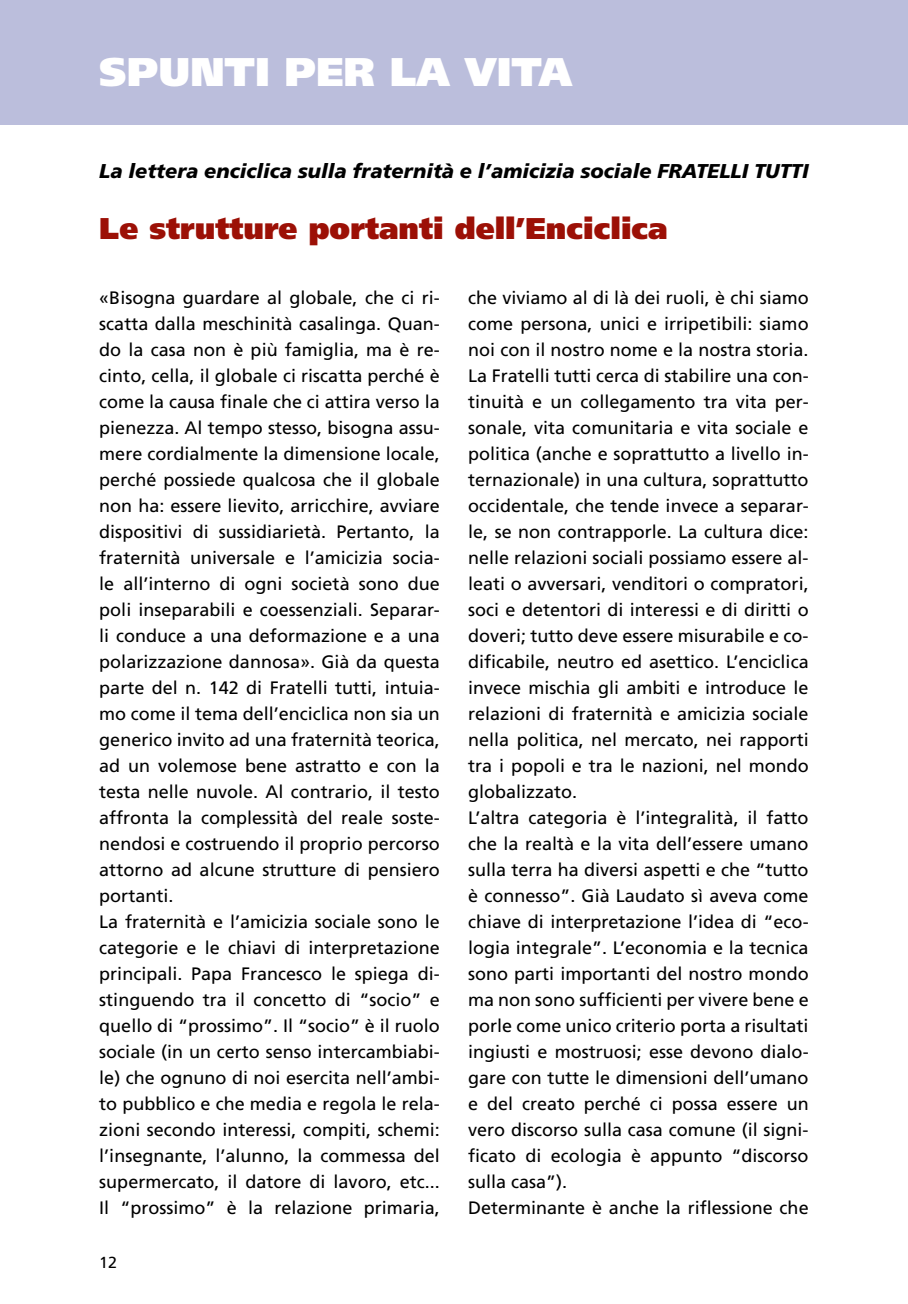
<style>
.page{position:relative;width:908px;height:1304px;background:#fff}
.page>*{position:absolute;margin:0;border:0;box-sizing:border-box;transform-origin:0 0}
.t1{font:900 40px "Frutiger";color:#fff}
.t2{font:900 30px "Frutiger";color:#9c1006}
.t3{font:italic 900 20px "Frutiger";color:#000}
.t4{font:18px/26px "Frutiger";color:#000}
.t5{font:16px "Frutiger";color:#000}
</style>
<div class="page">
<div style="left:0;top:0;width:907px;height:125px;background:#bbbedc"></div>
<h1 class="t1" style="left:99px;top:48px;width:474px">spunti per la vita</h1>
<p class="t3" style="left:99px;top:159px;width:710px">La lettera enciclica sulla fraternità e l’amicizia sociale FRATELLI TUTTI</p>
<h2 class="t2" style="left:99px;top:211px;width:569px">Le strutture portanti dell’Enciclica</h2>
<p class="t4" style="left:99px;top:285px;width:342px">«B isogna guardare al globale, che ci ri&shy;scatta dalla meschinità casalinga. Quan&shy;do la casa non è più famiglia, ma è re&shy;cinto, cella, il globale ci riscatta perché è come la causa finale che ci attira verso la pienezza. Al tempo stesso, bisogna assu&shy;mere cordialmente la dimensione locale, perché possiede qualcosa che il globale non ha: essere lievito, arricchire, avviare dispositivi di sussidiarietà. Pertanto, la fraternità universale e l’amicizia socia&shy;le all’interno di ogni società sono due poli inseparabili e coessenziali. Separar&shy;li conduce a una deformazione e a una polarizzazione dannosa». Già da questa parte del n. 142 di Fratelli tutti, intuia&shy;mo come il tema dell’enciclica non sia un generico invito ad una fraternità teorica, ad un volemose bene astratto e con la testa nelle nuvole. Al contrario, il testo affronta la complessità del reale soste&shy;nendosi e costruendo il proprio percorso attorno ad alcune strutture di pensiero portanti.<br>La fraternità e l’amicizia sociale sono le categorie e le chiavi di interpretazione principali. Papa Francesco le spiega di&shy;stinguendo tra il concetto di “socio” e quello di “prossimo”. I l “socio” è il ruolo sociale (in un certo senso intercambiabi&shy;le) che ognuno di noi esercita nell’ambi&shy;to pubblico e che media e regola le rela&shy;zioni secondo interessi, compiti, schemi: l’insegnante, l’alunno, la commessa del supermercato, il datore di lavoro, etc...<br>I l “prossimo” è la relazione primaria,</p>
<p class="t4" style="left:468px;top:285px;width:342px">che viviamo al di là dei ruoli, è chi siamo come persona, unici e irripetibili: siamo noi con il nostro nome e la nostra storia.<br>La Fratelli tutti cerca di stabilire una con&shy;tinuità e un collegamento tra vita per&shy;sonale, vita comunitaria e vita sociale e politica (anche e soprattutto a livello in&shy;ternazionale) in una cultura, soprattutto occidentale, che tende invece a separar&shy;le, se non contrapporle. La cultura dice: nelle relazioni sociali possiamo essere al&shy;leati o avversari, venditori o compratori, soci e detentori di interessi e di diritti o doveri; tutto deve essere misurabile e co&shy;dificabile, neutro ed asettico. L’enciclica invece mischia gli ambiti e introduce le relazioni di fraternità e amicizia sociale nella politica, nel mercato, nei rapporti tra i popoli e tra le nazioni, nel mondo globalizzato.<br>L’altra categoria è l’integralità, il fatto che la realtà e la vita dell’essere umano sulla terra ha diversi aspetti e che “tutto è connesso”. Già Laudato sì aveva come chiave di interpretazione l’idea di “eco&shy;logia integrale”. L’economia e la tecnica sono parti importanti del nostro mondo ma non sono sufficienti per vivere bene e porle come unico criterio porta a risultati ingiusti e mostruosi; esse devono dialo&shy;gare con tutte le dimensioni dell’umano e del creato perché ci possa essere un vero discorso sulla casa comune (il signi&shy;ficato di ecologia è appunto “discorso sulla casa”).<br>Determinante è anche la riflessione che</p>
<p class="t5" style="left:99px;top:1253px;width:19px">12</p>
</div>
